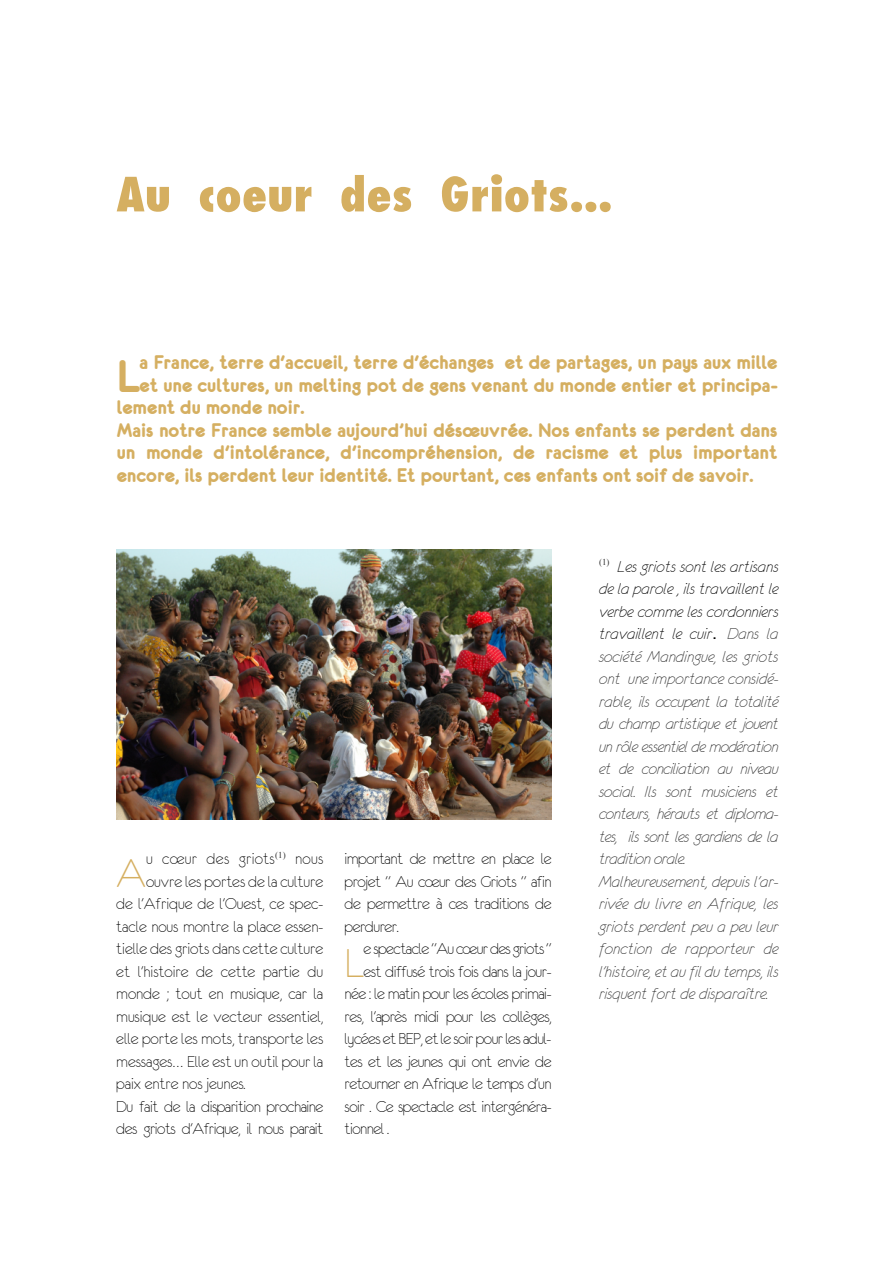
<style>
.page{position:relative;width:893px;height:1263px;background:#fff}
.page>*{position:absolute;margin:0;border:0;box-sizing:border-box;transform-origin:0 0}
.t1{font:800 condensed 54px "Futura";color:#d5af61}
.t2{font:48.6px "Eurofurencebold";color:#d5af61}
.t3{font:45.9px "Eurofurencelight";color:#d5af61}
.t4{font:21px "Eurofurencebold";color:#d5af61}
.t5{font:18px/22.5px "Eurofurencelightitalic";color:#333}
.t6{font:18px/22.5px "Eurofurencelight";letter-spacing:-.03em;color:#000;text-align:justify}
.t7{font:18px "Eurofurencelight";letter-spacing:-.005em;color:#000}
.t8{font:18px "Eurofurencelight";letter-spacing:.015em;color:#000}
.s1{color:#000}
.s2{font-family:"Arial";color:#000}
</style>
<div class="page">
<img style="left:117px;top:549px;width:435px;height:270px">
<h1 class="t1" style="left:117px;top:172px;width:498px">Au coeur des Griots...</h1>
<h2 class="t2" style="left:117px;top:351px;width:25px">L</h2>
<p class="t4" style="left:140px;top:352px;width:639px">a France, terre d'accueil, terre d'échanges et de partages, un pays aux mille</p>
<p class="t4" style="left:140px;top:374px;width:640px">et une cultures, un melting pot de gens venant du monde entier et principa-</p>
<p class="t4" style="left:117px;top:397px;width:189px">lement du monde noir.</p>
<p class="t4" style="left:117px;top:419px;width:662px">Mais notre France semble aujourd’hui désœuvrée. Nos enfants se perdent dans</p>
<p class="t4" style="left:117px;top:442px;width:662px">un monde d'intolérance, d'incompréhension, de racisme et plus important</p>
<p class="t4" style="left:117px;top:464px;width:638px">encore, ils perdent leur identité. Et pourtant, ces enfants ont soif de savoir.</p>
<h3 class="t3" style="left:116px;top:850px;width:32px">A</h3>
<p class="t8" style="left:146px;top:849px;width:179px">u cœur des griots<sup>(1)</sup> nous</p>
<p class="t7" style="left:146px;top:872px;width:179px">ouvre les portes de la culture</p>
<p class="t7" style="left:116px;top:894px;width:208px">de l'Afrique de l'Ouest, ce spec-</p>
<p class="t7" style="left:116px;top:917px;width:208px">tacle nous montre la place essen-</p>
<p class="t7" style="left:116px;top:939px;width:208px">tielle des griots dans cette culture</p>
<p class="t7" style="left:116px;top:962px;width:208px">et l'histoire de cette partie du</p>
<p class="t7" style="left:116px;top:984px;width:208px">monde ; tout en musique, car la</p>
<p class="t7" style="left:116px;top:1007px;width:208px">musique est le vecteur essentiel,</p>
<p class="t7" style="left:116px;top:1029px;width:208px">elle porte les mots, transporte les</p>
<p class="t7" style="left:116px;top:1052px;width:208px">messages… Elle est un outil pour la</p>
<p class="t7" style="left:116px;top:1074px;width:131px">paix entre nos jeunes.</p>
<p class="t6" style="left:116px;top:1095px;width:209px">Du fait de la disparition prochaine</p>
<p class="t6" style="left:116px;top:1117px;width:208px">des griots d'Afrique, il nous parait</p>
<p class="t6" style="left:345px;top:847px;width:208px">important de mettre en place le projet " Au cœur des Griots " afin de permettre à ces traditions de perdurer.</p>
<h3 class="t3" style="left:345px;top:940px;width:22px">L</h3>
<p class="t6" style="left:363px;top:937px;width:190px">e spectacle "Au cœur des griots "</p>
<p class="t6" style="left:363px;top:960px;width:190px">est diffusé trois fois dans la jour-</p>
<p class="t6" style="left:345px;top:982px;width:208px">née : le matin pour les écoles primai-</p>
<p class="t6" style="left:345px;top:1005px;width:208px">res, l'après midi pour les collèges,</p>
<p class="t6" style="left:345px;top:1027px;width:208px">lycées et BEP, et le soir pour les adul-</p>
<p class="t6" style="left:345px;top:1050px;width:208px">tes et les jeunes qui ont envie de</p>
<p class="t6" style="left:345px;top:1072px;width:208px">retourner en Afrique le temps d'un</p>
<p class="t6" style="left:345px;top:1095px;width:208px">soir . Ce spectacle est intergénéra-</p>
<p class="t6" style="left:345px;top:1117px;width:46px">tionnel .</p>
<p class="t5" style="left:599px;top:555px;width:181px"><sup>(1)</sup> <span class="s1">Les griots sont les artisans de la parole , ils travaillent le verbe comme les cordonniers travaillent le cuir</span><span class="s2">.</span> Dans la société Mandingue, les griots ont une importance considé&shy;rable, ils occupent la totalité du champ artistique et jouent un rôle essentiel de modération et de conciliation au niveau social. Ils sont musiciens et conteurs, hérauts et diploma&shy;tes, ils sont les gardiens de la tradition orale.<br>Malheureusement, depuis l'ar&shy;rivée du livre en Afrique, les griots perdent peu a peu leur fonction de rapporteur de l'histoire, et au fil du temps, ils risquent fort de disparaître.</p>
</div>
